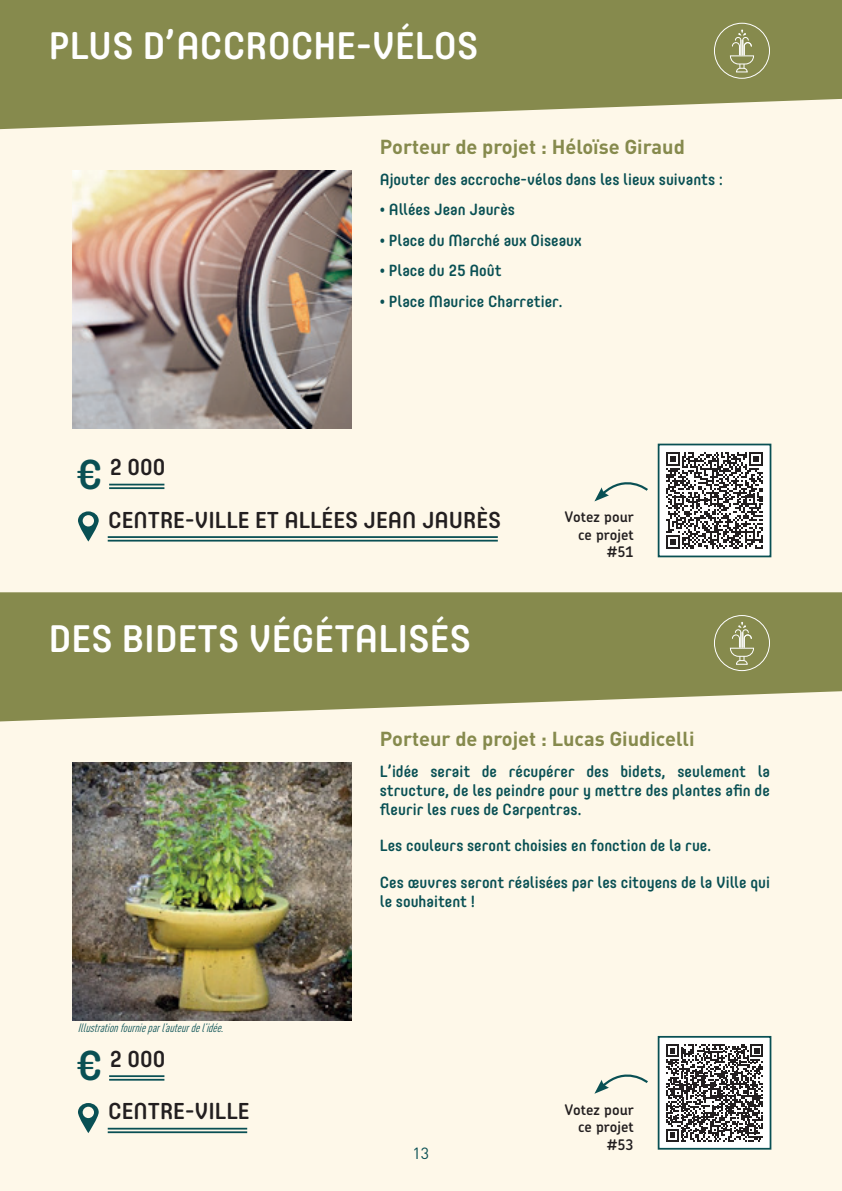
<style>
.page{position:relative;width:842px;height:1191px;background:#fef8e9}
.page>*{position:absolute;margin:0;border:0;box-sizing:border-box;transform-origin:0 0}
.t1{font:500 41.2px "Core Mellow 55";color:#095054}
.t2{font:500 38px "Core Mellow 55";color:#fff}
.t3{font:500 22.8px "Core Mellow 55";color:#231f20}
.t4{font:700 20px "DIN Pro";color:#868a4d}
.t5{font:500 16px/19.2px "Core Mellow 55";color:#095054;text-align:justify}
.t6{font:16px "DIN Pro";color:#095054}
.t7{font:600 14.6px/17.6px "Chevin";color:#231f20;text-align:right}
.t8{font:italic condensed 12px "DIN Pro";color:#095054}
</style>
<div class="page">
<svg style="left:0;top:592px;width:842px;height:129px;background:#94965f"></svg>
<img style="left:72px;top:170px;width:279px;height:258px">
<svg style="left:0;top:0;width:842px;height:129px;background:#94965f"></svg>
<div style="left:659px;top:444px;width:111px;height:112px;background:#fff"></div>
<svg style="left:666px;top:452px;width:97px;height:96px"></svg>
<div style="left:658px;top:443px;width:113px;height:114px;border:2px solid #095054"></div>
<svg style="left:594px;top:482px;width:54px;height:19px"></svg>
<svg style="left:730px;top:30px;width:24px;height:43px"></svg>
<div style="left:714px;top:23px;width:56px;height:56px;border:1px solid #fff;border-radius:50%"></div>
<img style="left:72px;top:762px;width:279px;height:258px">
<hr style="left:108px;top:1131px;width:139px;height:2px;background:#095054">
<hr style="left:108px;top:1127px;width:139px;height:2px;background:#095054">
<svg style="left:78px;top:1103px;width:21px;height:30px"></svg>
<hr style="left:109px;top:1078px;width:55px;height:2px;background:#095054">
<hr style="left:109px;top:1075px;width:55px;height:2px;background:#095054">
<div style="left:659px;top:1036px;width:111px;height:112px;background:#fff"></div>
<svg style="left:666px;top:1044px;width:97px;height:97px"></svg>
<div style="left:658px;top:1036px;width:113px;height:113px;border:2px solid #095054"></div>
<svg style="left:595px;top:1074px;width:53px;height:19px"></svg>
<hr style="left:108px;top:540px;width:390px;height:1px;background:#095054">
<hr style="left:108px;top:536px;width:390px;height:2px;background:#095054">
<svg style="left:78px;top:511px;width:21px;height:30px"></svg>
<hr style="left:109px;top:487px;width:55px;height:2px;background:#095054">
<hr style="left:109px;top:484px;width:55px;height:1px;background:#095054">
<svg style="left:730px;top:622px;width:24px;height:43px"></svg>
<div style="left:714px;top:615px;width:56px;height:56px;border:1px solid #fff;border-radius:50%"></div>
<h2 class="t2" style="left:49px;top:17px;width:431px">PLUS D’ACCROCHE-VÉLOS</h2>
<p class="t4" style="left:380px;top:133px;width:307px">Porteur de projet : Héloïse Giraud</p>
<p class="t5" style="left:380px;top:168px;width:345px">Ajouter des accroche-vélos dans les lieux suivants :</p>
<p class="t5" style="left:380px;top:199px;width:137px">• Allées Jean Jaurès</p>
<p class="t5" style="left:380px;top:230px;width:203px">• Place du Marché aux Oiseaux</p>
<p class="t5" style="left:380px;top:260px;width:123px">• Place du 25 Août</p>
<p class="t5" style="left:380px;top:291px;width:184px">• Place Maurice Charretier.</p>
<h1 class="t1" style="left:77px;top:443px;width:27px">€</h1>
<h3 class="t3" style="left:110px;top:450px;width:57px">2 000</h3>
<h3 class="t3" style="left:108px;top:502px;width:395px">CENTRE-VILLE ET ALLÉES JEAN JAURÈS</h3>
<p class="t7" style="left:565px;top:508px;width:70px">Votez pour ce projet #51</p>
<h2 class="t2" style="left:49px;top:609px;width:424px">DES BIDETS VÉGÉTALISÉS</h2>
<p class="t4" style="left:380px;top:725px;width:316px">Porteur de projet : Lucas Giudicelli</p>
<p class="t8" style="left:78px;top:1019px;width:151px">Illustrationfournieparl’auteurdel’idée.</p>
<h1 class="t1" style="left:77px;top:1034px;width:27px">€</h1>
<h3 class="t3" style="left:110px;top:1041px;width:57px">2 000</h3>
<h3 class="t3" style="left:108px;top:1094px;width:143px">CENTRE-VILLE</h3>
<p class="t5" style="left:380px;top:761px;width:392px">L’idée serait de récupérer des bidets, seulement la structure, de les peindre pour y mettre des plantes afin de fleurir les rues de Carpentras.</p>
<p class="t5" style="left:380px;top:835px;width:333px">Les couleurs seront choisies en fonction de la rue.</p>
<p class="t5" style="left:380px;top:871px;width:392px">Ces œuvres seront réalisées par les citoyens de la Ville qui le souhaitent !</p>
<p class="t6" style="left:413px;top:1140px;width:18px">13</p>
<p class="t7" style="left:565px;top:1100px;width:70px">Votez pour ce projet #53</p>
</div>
